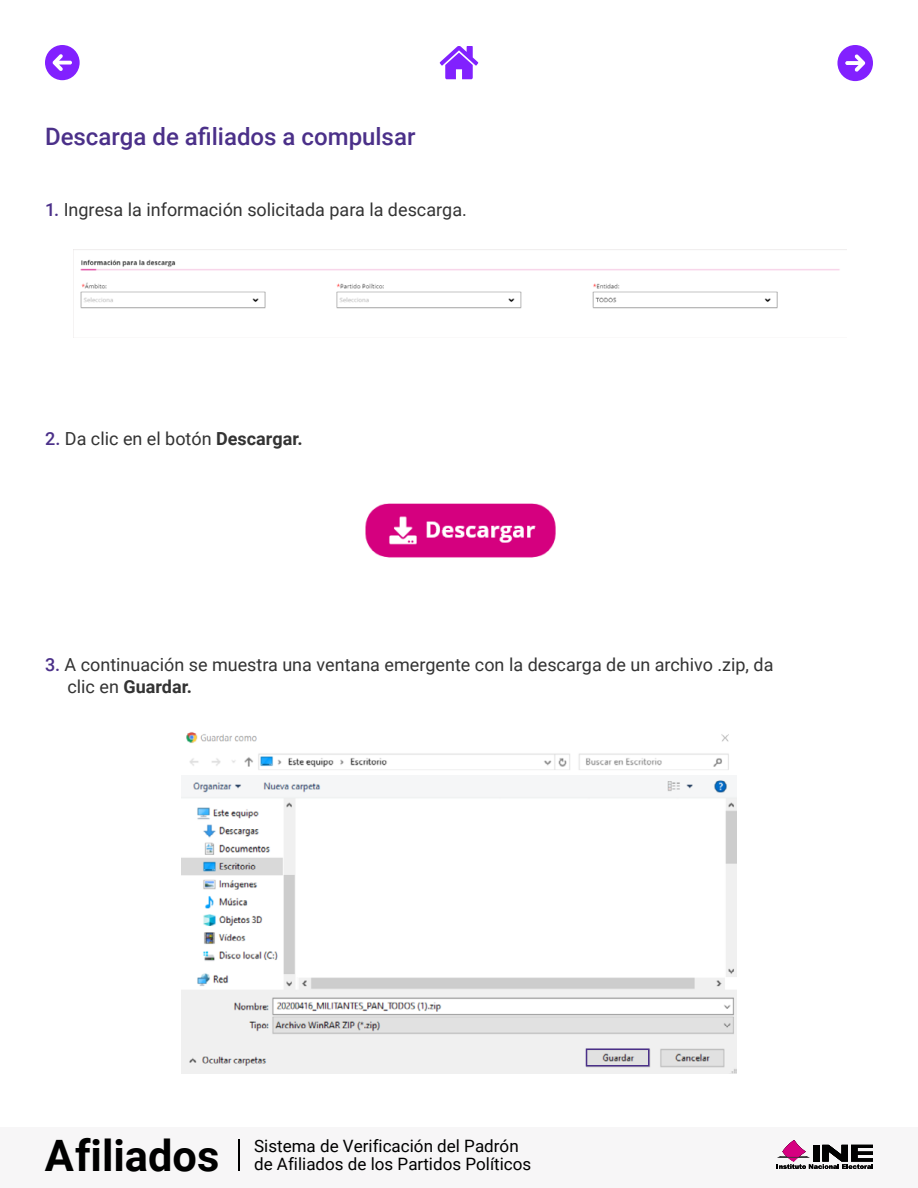
<style>
.page{position:relative;width:918px;height:1188px;background:#fff}
.page>*{position:absolute;margin:0;border:0;box-sizing:border-box;transform-origin:0 0}
.t1{font:700 43.35px "Roboto";color:#000}
.t2{font:500 24px "Roboto";color:#4b3089}
.t3{font:18px/21.6px "Roboto";color:#333}
.t4{font:17.1px/18.8px "Roboto";color:#000}
.s1{font-weight:500;color:#4b3089}
.s2{font-weight:700}
</style>
<div class="page">
<div style="left:0;top:1127px;width:918px;height:61px;background:#f7f6f7"></div>
<hr style="left:238px;top:1139px;width:2px;height:32px;background:#000">
<svg style="left:440px;top:46px;width:38px;height:33px"></svg>
<svg style="left:777px;top:1140px;width:96px;height:29px"></svg>
<svg style="left:45px;top:45px;width:35px;height:35px"></svg>
<svg style="left:837px;top:45px;width:36px;height:36px"></svg>
<img style="left:80px;top:259px;width:760px;height:50px">
<img style="left:365px;top:503px;width:191px;height:55px">
<img style="left:181px;top:732px;width:556px;height:341px">
<div style="left:586px;top:1048px;width:64px;height:18px;border:2px solid #4b3089"></div>
<h2 class="t2" style="left:45px;top:120px;width:372px">Descarga de afiliados a compulsar</h2>
<p class="t3" style="left:45px;top:198px;width:423px"><span class="s1">1.</span> Ingresa la información solicitada para la descarga.</p>
<p class="t3" style="left:45px;top:427px;width:259px"><span class="s1">2.</span> Da clic en el botón <span class="s2">Descargar.</span></p>
<p class="t3" style="left:67px;top:653px;width:708px;text-indent:-22px"><span class="s1">3.</span> A continuación se muestra una ventana emergente con la descarga de un archivo .zip, da clic en <span class="s2">Guardar.</span></p>
<h1 class="t1" style="left:45px;top:1125px;width:176px">Afiliados</h1>
<p class="t4" style="left:254px;top:1135px;width:279px">Sistema de Verificación del Padrón de Afiliados de los Partidos Políticos</p>
</div>
